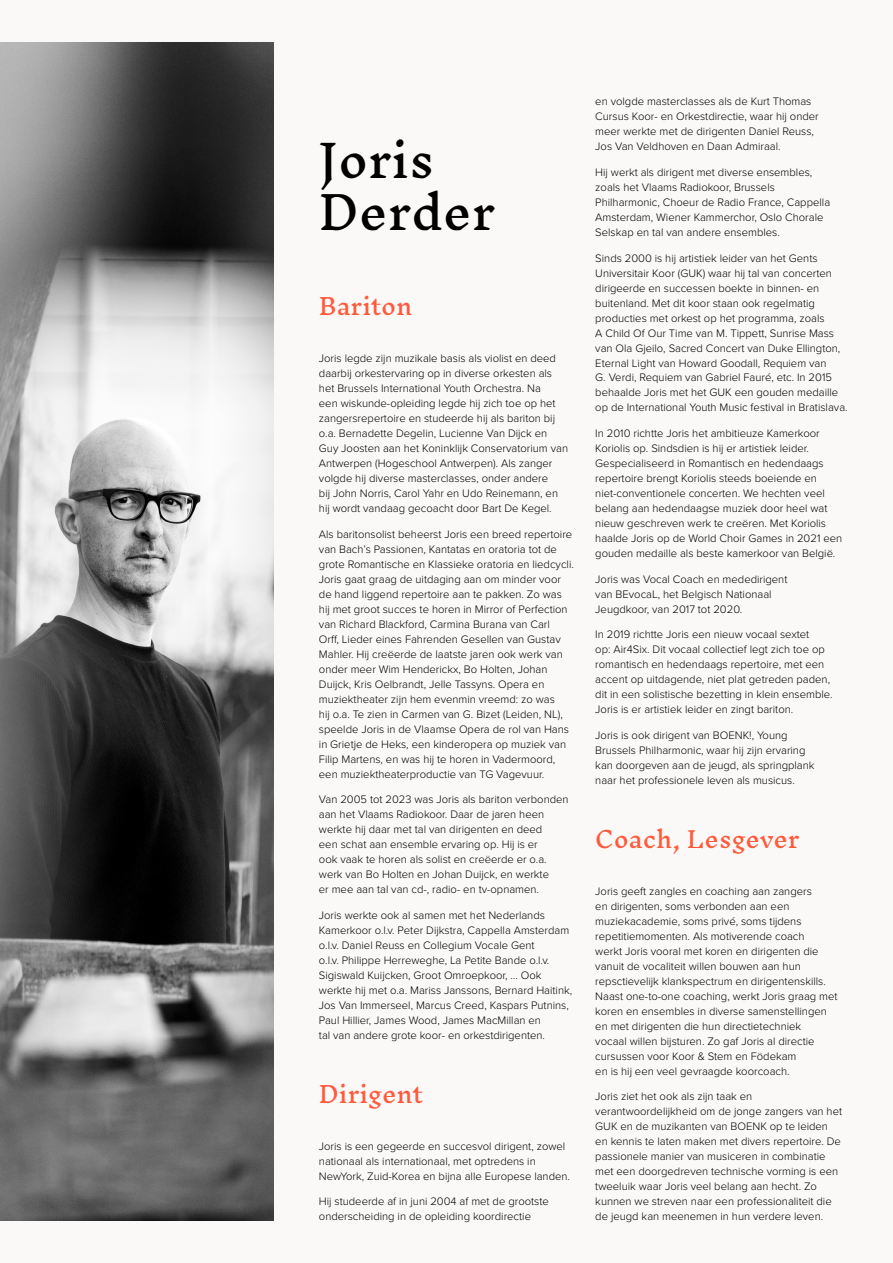
<style>
.page{position:relative;width:893px;height:1263px;background:#fbf9f7}
.page>*{position:absolute;margin:0;border:0;box-sizing:border-box;transform-origin:0 0}
.t1{font:45px/52.5px "Inknut Antiqua";color:#000}
.t2{font:22.5px "Inknut Antiqua";color:#ff5a3c}
.t3{font:300 11.25px/15px "Proxima Nova";color:#000}
</style>
<div class="page">
<img style="left:0;top:43px;width:274px;height:1177px">
<h1 class="t1" style="left:319px;top:136px;width:178px">Joris<br>Derder</h1>
<h2 class="t2" style="left:319px;top:294px;width:95px">Bariton</h2>
<p class="t3" style="left:319px;top:350px;width:251px">Joris legde zijn muzikale basis als violist en deed daarbij orkestervaring op in diverse orkesten als het Brussels International Youth Orchestra. Na<br>een wiskunde-opleiding legde hij zich toe op het zangersrepertoire en studeerde hij als bariton bij o.a. Bernadette Degelin, Lucienne Van Dijck en Guy Joosten aan het Koninklijk Conservatorium van Antwerpen (Hogeschool Antwerpen). Als zanger volgde hij diverse masterclasses, onder andere<br>bij John Norris, Carol Yahr en Udo Reinemann, en hij wordt vandaag gecoacht door Bart De Kegel.</p>
<p class="t3" style="left:319px;top:526px;width:256px">Als baritonsolist beheerst Joris een breed repertoire van Bach’s Passionen, Kantatas en oratoria tot de grote Romantische en Klassieke oratoria en liedcycli.<br>Joris gaat graag de uitdaging aan om minder voor de hand liggend repertoire aan te pakken. Zo was hij met groot succes te horen in Mirror of Perfection van Richard Blackford, Carmina Burana van Carl<br>Orff, Lieder eines Fahrenden Gesellen van Gustav Mahler. Hij creëerde de laatste jaren ook werk van onder meer Wim Henderickx, Bo Holten, Johan Duijck, Kris Oelbrandt, Jelle Tassyns. Opera en muziektheater zijn hem evenmin vreemd: zo was<br>hij o.a. Te zien in Carmen van G. Bizet (Leiden, NL), speelde Joris in de Vlaamse Opera de rol van Hans in Grietje de Heks, een kinderopera op muziek van Filip Martens, en was hij te horen in Vadermoord, een muziektheaterproductie van TG Vagevuur.</p>
<p class="t3" style="left:319px;top:791px;width:251px">Van 2005 tot 2023 was Joris als bariton verbonden aan het Vlaams Radiokoor. Daar de jaren heen werkte hij daar met tal van dirigenten en deed<br>een schat aan ensemble ervaring op. Hij is er<br>ook vaak te horen als solist en creëerde er o.a. werk van Bo Holten en Johan Duijck, en werkte<br>er mee aan tal van cd-, radio- en tv-opnamen.</p>
<p class="t3" style="left:319px;top:907px;width:255px">Joris werkte ook al samen met het Nederlands Kamerkoor o.l.v. Peter Dijkstra, Cappella Amsterdam o.l.v. Daniel Reuss en Collegium Vocale Gent<br>o.l.v. Philippe Herreweghe, La Petite Bande o.l.v.<br>Sigiswald Kuijcken, Groot Omroepkoor, … Ook werkte hij met o.a. Mariss Janssons, Bernard Haitink, Jos Van Immerseel, Marcus Creed, Kaspars Putnins, Paul Hillier, James Wood, James MacMillan en<br>tal van andere grote koor- en orkestdirigenten.</p>
<h2 class="t2" style="left:319px;top:1082px;width:106px">Dirigent</h2>
<p class="t3" style="left:319px;top:1138px;width:253px">Joris is een gegeerde en succesvol dirigent, zowel nationaal als internationaal, met optredens in<br>NewYork, Zuid-Korea en bijna alle Europese landen.</p>
<p class="t3" style="left:319px;top:1193px;width:231px">Hij studeerde af in juni 2004 af met de grootste onderscheiding in de opleiding koordirectie</p>
<p class="t3" style="left:595px;top:93px;width:225px">en volgde masterclasses als de Kurt Thomas Cursus Koor- en Orkestdirectie, waar hij onder meer werkte met de dirigenten Daniel Reuss, Jos Van Veldhoven en Daan Admiraal.</p>
<p class="t3" style="left:595px;top:164px;width:236px">Hij werkt als dirigent met diverse ensembles, zoals het Vlaams Radiokoor, Brussels Philharmonic, Choeur de Radio France, Cappella Amsterdam, Wiener Kammerchor, Oslo Chorale Selskap en tal van andere ensembles.</p>
<p class="t3" style="left:595px;top:250px;width:254px">Sinds 2000 is hij artistiek leider van het Gents Universitair Koor (GUK) waar hij tal van concerten dirigeerde en successen boekte in binnen- en buitenland. Met dit koor staan ook regelmatig producties met orkest op het programma, zoals<br>A Child Of Our Time van M. Tippett, Sunrise Mass van Ola Gjeilo, Sacred Concert van Duke Ellington, Eternal Light van Howard Goodall, Requiem van<br>G. Verdi, Requiem van Gabriel Fauré, etc. In 2015 behaalde Joris met het GUK een gouden medaille op de International Youth Music festival in Bratislava.</p>
<p class="t3" style="left:595px;top:425px;width:248px">In 2010 richtte Joris het ambitieuze Kamerkoor Koriolis op. Sindsdien is hij er artistiek leider.<br>Gespecialiseerd in Romantisch en hedendaags repertoire brengt Koriolis steeds boeiende en niet-conventionele concerten. We hechten veel belang aan hedendaagse muziek door heel wat nieuw geschreven werk te creëren. Met Koriolis haalde Joris op de World Choir Games in 2021 een gouden medaille als beste kamerkoor van België.</p>
<p class="t3" style="left:595px;top:571px;width:194px">Joris was Vocal Coach en mededirigent van BEvocaL, het Belgisch Nationaal<br>Jeugdkoor, van 2017 tot 2020.</p>
<p class="t3" style="left:595px;top:626px;width:239px">In 2019 richtte Joris een nieuw vocaal sextet<br>op: Air4Six. Dit vocaal collectief legt zich toe op romantisch en hedendaags repertoire, met een accent op uitdagende, niet plat getreden paden, dit in een solistische bezetting in klein ensemble.<br>Joris is er artistiek leider en zingt bariton.</p>
<p class="t3" style="left:595px;top:727px;width:221px">Joris is ook dirigent van BOENK!, Young Brussels Philharmonic, waar hij zijn ervaring kan doorgeven aan de jeugd, als springplank naar het professionele leven als musicus.</p>
<h2 class="t2" style="left:595px;top:827px;width:206px">Coach, Lesgever</h2>
<p class="t3" style="left:595px;top:883px;width:244px">Joris geeft zangles en coaching aan zangers<br>en dirigenten, soms verbonden aan een muziekacademie, soms privé, soms tijdens repetitiemomenten. Als motiverende coach<br>werkt Joris vooral met koren en dirigenten die vanuit de vocaliteit willen bouwen aan hun repsctievelijk klankspectrum en dirigentenskills.<br>Naast one-to-one coaching, werkt Joris graag met koren en ensembles in diverse samenstellingen en met dirigenten die hun directietechniek<br>vocaal willen bijsturen. Zo gaf Joris al directie cursussen voor Koor &amp; Stem en Födekam<br>en is hij een veel gevraagde koorcoach.</p>
<p class="t3" style="left:595px;top:1088px;width:248px">Joris ziet het ook als zijn taak en verantwoordelijkheid om de jonge zangers van het GUK en de muzikanten van BOENK op te leiden en kennis te laten maken met divers repertoire. De passionele manier van musiceren in combinatie met een doorgedreven technische vorming is een tweeluik waar Joris veel belang aan hecht. Zo kunnen we streven naar een professionaliteit die de jeugd kan meenemen in hun verdere leven.</p>
</div>
